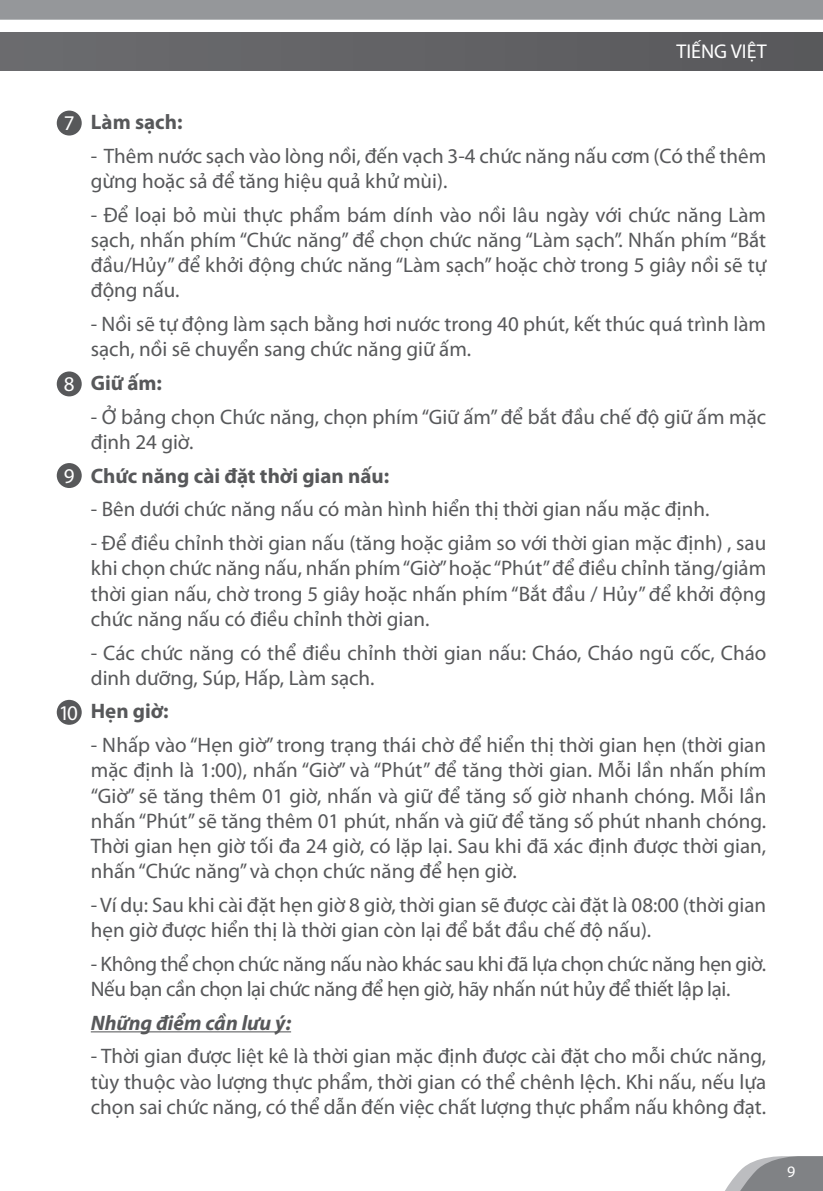
<style>
.page{position:relative;width:823px;height:1191px;background:#fff}
.page>*{position:absolute;margin:0;border:0;box-sizing:border-box;transform-origin:0 0}
.t1{font:21px/25.2px "Myriad Pro";color:#57585a}
.t2{font:21px/25.2px "Myriad Pro";letter-spacing:-.02em;color:#57585a}
.t3{font:700 21px "Myriad Pro";color:#57585a}
.t4{font:italic 700 21px "Myriad Pro";color:#57585a}
.t5{font:21px "Myriad Pro";color:#fff}
.t6{font:20px "Myriad Pro";color:#fff}
.t7{font:16px "Myriad Pro";color:#fff}
</style>
<div class="page">
<hr style="left:91px;top:1031px;width:200px;height:1px;background:#57585a">
<div style="left:57px;top:111px;width:25px;height:24px;background:#57585a;border-radius:50%"></div>
<div style="left:57px;top:371px;width:25px;height:25px;background:#57585a;border-radius:50%"></div>
<div style="left:57px;top:463px;width:25px;height:25px;background:#57585a;border-radius:50%"></div>
<div style="left:57px;top:700px;width:25px;height:25px;background:#57585a;border-radius:50%"></div>
<svg style="left:0;top:0;width:822px;height:33px;fill:#95979a"></svg>
<div style="left:0;top:33px;width:822px;height:37px;background:#636366"></div>
<svg style="left:725px;top:1156px;width:97px;height:35px"></svg>
<p class="t6" style="left:676px;top:39px;width:92px">TIẾNG VIỆT</p>
<p class="t5" style="left:64px;top:110px;width:12px">7</p>
<p class="t5" style="left:64px;top:371px;width:12px">8</p>
<p class="t5" style="left:64px;top:463px;width:12px">9</p>
<p class="t5" style="left:59px;top:699px;width:21px">10</p>
<p class="t3" style="left:91px;top:108px;width:93px">Làm sạch:</p>
<p class="t1" style="left:91px;top:143px;width:676px">- Thêm nước sạch vào lòng nồi, đến vạch 3-4 chức năng nấu cơm (Có thể thêm gừng hoặc sả để tăng hiệu quả khử mùi).</p>
<p class="t1" style="left:91px;top:202px;width:676px;text-align:justify">- Để loại bỏ mùi thực phẩm bám dính vào nồi lâu ngày với chức năng Làm sạch, nhấn phím “Chức năng” để chọn chức năng “Làm sạch”. Nhấn phím “Bắt đầu/Hủy” để khởi động chức năng “Làm sạch” hoặc chờ trong 5 giây nồi sẽ tự động nấu.</p>
<p class="t1" style="left:91px;top:311px;width:676px">- Nồi sẽ tự động làm sạch bằng hơi nước trong 40 phút, kết thúc quá trình làm sạch, nồi sẽ chuyển sang chức năng giữ ấm.</p>
<p class="t3" style="left:91px;top:369px;width:73px">Giữ ấm:</p>
<p class="t1" style="left:91px;top:404px;width:676px">- Ở bảng chọn Chức năng, chọn phím “Giữ ấm” để bắt đầu chế độ giữ ấm mặc định 24 giờ.</p>
<p class="t3" style="left:91px;top:462px;width:300px">Chức năng cài đặt thời gian nấu:</p>
<p class="t1" style="left:91px;top:496px;width:619px">- Bên dưới chức năng nấu có màn hình hiển thị thời gian nấu mặc định.</p>
<p class="t1" style="left:91px;top:530px;width:676px;text-align:justify">- Để điều chỉnh thời gian nấu (tăng hoặc giảm so với thời gian mặc định) , sau khi chọn chức năng nấu, nhấn phím “Giờ” hoặc “Phút” để điều chỉnh tăng/giảm thời gian nấu, chờ trong 5 giây hoặc nhấn phím “Bắt đầu / Hủy” để khởi động chức năng nấu có điều chỉnh thời gian.</p>
<p class="t1" style="left:91px;top:639px;width:676px">- Các chức năng có thể điều chỉnh thời gian nấu: Cháo, Cháo ngũ cốc, Cháo dinh dưỡng, Súp, Hấp, Làm sạch.</p>
<p class="t3" style="left:91px;top:697px;width:79px">Hẹn giờ:</p>
<p class="t1" style="left:91px;top:732px;width:676px;text-align:justify">- Nhấp vào “Hẹn giờ” trong trạng thái chờ để hiển thị thời gian hẹn (thời gian mặc định là 1:00), nhấn “Giờ” và “Phút” để tăng thời gian. Mỗi lần nhấn phím “Giờ” sẽ tăng thêm 01 giờ, nhấn và giữ để tăng số giờ nhanh chóng. Mỗi lần nhấn “Phút” sẽ tăng thêm 01 phút, nhấn và giữ để tăng số phút nhanh chóng.<br>Thời gian hẹn giờ tối đa 24 giờ, có lặp lại. Sau khi đã xác định được thời gian, nhấn “Chức năng” và chọn chức năng để hẹn giờ.</p>
<p class="t1" style="left:91px;top:892px;width:676px">- Ví dụ: Sau khi cài đặt hẹn giờ 8 giờ, thời gian sẽ được cài đặt là 08:00 (thời gian hẹn giờ được hiển thị là thời gian còn lại để bắt đầu chế độ nấu).</p>
<p class="t2" style="left:91px;top:951px;width:676px">- Không thể chọn chức năng nấu nào khác sau khi đã lựa chọn chức năng hẹn giờ.<br>Nếu bạn cần chọn lại chức năng để hẹn giờ, hãy nhấn nút hủy để thiết lập lại.</p>
<p class="t4" style="left:91px;top:1009px;width:202px">Những điểm cần lưu ý:</p>
<p class="t1" style="left:91px;top:1043px;width:676px;text-align:justify">- Thời gian được liệt kê là thời gian mặc định được cài đặt cho mỗi chức năng, tùy thuộc vào lượng thực phẩm, thời gian có thể chênh lệch. Khi nấu, nếu lựa chọn sai chức năng, có thể dẫn đến việc chất lượng thực phẩm nấu không đạt.</p>
<p class="t7" style="left:786px;top:1162px;width:10px">9</p>
</div>
